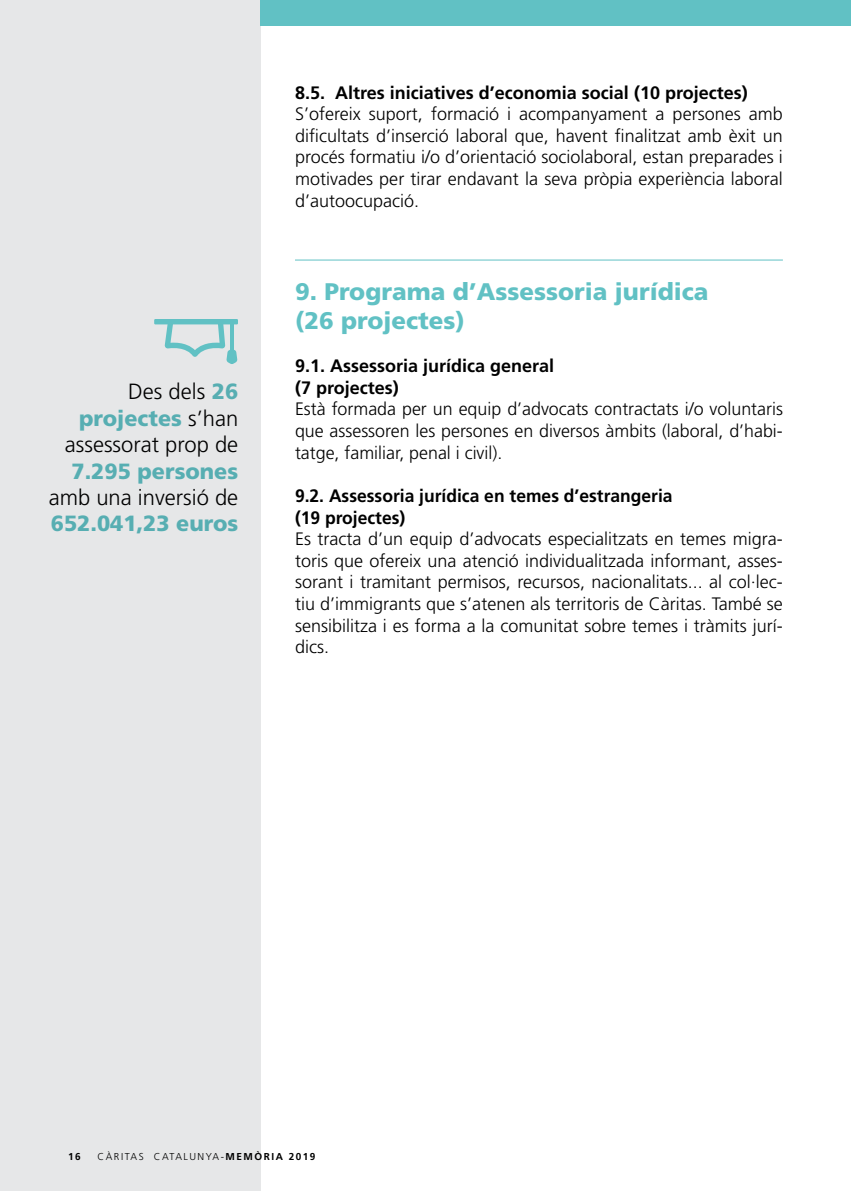
<style>
.page{position:relative;width:851px;height:1191px;background:#fff}
.page>*{position:absolute;margin:0;border:0;box-sizing:border-box;transform-origin:0 0}
.t1{font:900 24px/28.8px "Frutiger LT Std";color:#61c1c4}
.t2{font:300 22px/26.4px "Frutiger LT Std";color:#000;text-align:right}
.t3{font:900 22px "Frutiger LT Std";color:#61c1c4}
.t4{font:300 18px/21.6px "Frutiger LT Std";color:#000;text-align:justify}
.t5{font:700 18px/21.6px "Frutiger LT Std";color:#000}
.t6{font:300 10px "Frutiger LT Std";letter-spacing:.15em;color:#000}
.t7{font:700 10px "Frutiger LT Std";color:#000}
.s1{font-weight:900;color:#61c1c4}
.s2{font-weight:700}
</style>
<div class="page">
<div style="left:0;top:0;width:261px;height:1191px;background:#e6e7e8"></div>
<hr style="left:295px;top:259px;width:487px;height:1px;background:#61c1c4">
<div style="left:154px;top:319px;width:84px;height:5px;background:#61c1c4"></div>
<svg style="left:165px;top:324px;width:72px;height:40px"></svg>
<div style="left:261px;top:0;width:589px;height:26px;background:#61c1c4"></div>
<p class="t2" style="left:65px;top:379px;width:175px">Des dels <span class="s1">26 projectes</span> s’han assessorat prop de</p>
<p class="t3" style="left:71px;top:457px;width:168px">7.295 persones</p>
<p class="t2" style="left:49px;top:484px;width:191px">amb una inversió de</p>
<p class="t3" style="left:51px;top:510px;width:189px">652.041,23 euros</p>
<p class="t5" style="left:295px;top:82px;width:454px">8.5. Altres iniciatives d’economia social (10 projectes)</p>
<p class="t4" style="left:295px;top:103px;width:489px">S’ofereix suport, formació i acompanyament a persones amb dificultats d’inserció laboral que, havent finalitzat amb èxit un procés formatiu i/o d’orientació sociolaboral, estan preparades i motivades per tirar endavant la seva pròpia experiència laboral d’autoocupació.</p>
<h1 class="t1" style="left:295px;top:277px;width:415px">9. Programa d’Assessoria jurídica (26 projectes)</h1>
<p class="t5" style="left:295px;top:355px;width:261px">9.1. Assessoria jurídica general (7 projectes)</p>
<p class="t4" style="left:295px;top:399px;width:489px">Està formada per un equip d’advocats contractats i/o voluntaris que assessoren les persones en diversos àmbits (laboral, d’habi&shy;tatge, familiar, penal i civil).</p>
<p class="t5" style="left:295px;top:485px;width:379px">9.2. Assessoria jurídica en temes d’estrangeria (19 projectes)</p>
<p class="t4" style="left:295px;top:528px;width:489px">Es tracta d’un equip d’advocats especialitzats en temes migra&shy;toris que ofereix una atenció individualitzada informant, asses&shy;sorant i tramitant permisos, recursos, nacionalitats... al col·lec&shy;tiu d’immigrants que s’atenen als territoris de Càritas. També se sensibilitza i es forma a la comunitat sobre temes i tràmits jurí&shy;dics.</p>
<p class="t7" style="left:68px;top:1151px;width:14px">16</p>
<p class="t6" style="left:98px;top:1151px;width:219px">CÀRITAS CATALUNYA-<span class="s2">MEMÒRIA 2019</span></p>
</div>
